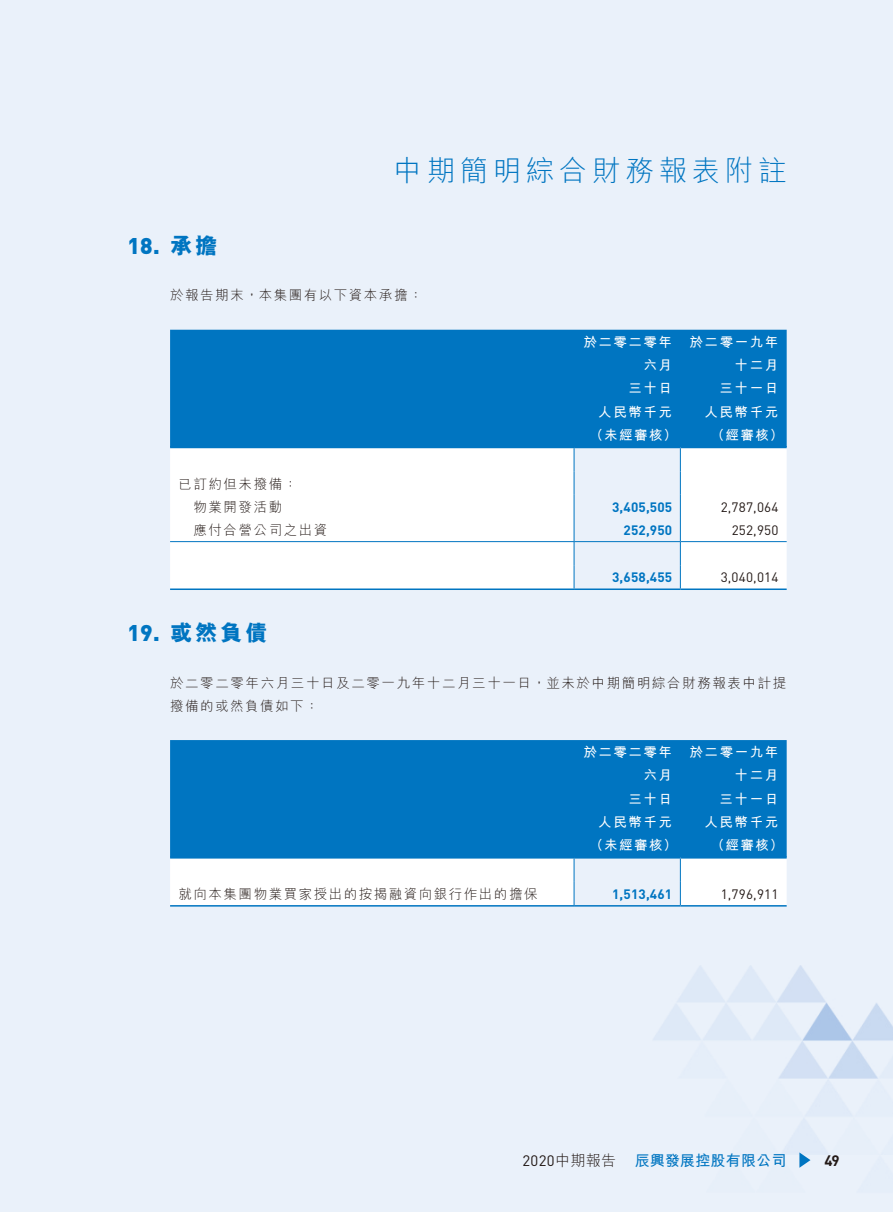
<style>
.page{position:relative;width:893px;height:1212px;background:#eaf1fa}
.page>*{position:absolute;margin:0;border:0;box-sizing:border-box;transform-origin:0 0}
.t1{font:300 28.5px "M Hei HK";letter-spacing:.16em;color:#0075c1}
.t2{font:800 22.5px "M Hei HK";color:#0075c1}
.t3{font:900 22.5px "DIN";color:#0075c1}
.t4{font:700 15px "M Hei HK";letter-spacing:.01em;color:#0075c1}
.t5{font:700 15px "DIN";color:#231916}
.t6{font:300 13.5px/23.2px "M Hei HK";letter-spacing:.11em;color:#231916}
.t7{font:700 13.5px/23.2px "M Hei HK";letter-spacing:.11em;color:#fff;text-align:right}
.t8{font:700 13.5px "DIN";letter-spacing:.01em;color:#0075c1}
.t9{font:13.5px "DIN";letter-spacing:.01em;color:#231916}
.s1{font-family:"M Hei HK";font-weight:800}
.s2{font-family:"DIN";font-weight:900}
.s3{font-family:"DIN";font-weight:400;color:#231916}
.s4{font-weight:300;color:#231916}
</style>
<div class="page">
<img style="left:653px;top:965px;width:240px;height:196px">
<svg style="left:799px;top:1152px;width:11px;height:16px"></svg>
<div style="left:170px;top:330px;width:617px;height:116px;background:#0075c1"></div>
<div style="left:170px;top:448px;width:617px;height:140px;background:#fff"></div>
<hr style="left:170px;top:541px;width:404px;height:1px;background:#0075c1">
<hr style="left:680px;top:541px;width:107px;height:1px;background:#0075c1">
<hr style="left:170px;top:588px;width:404px;height:2px;background:#0075c1">
<hr style="left:574px;top:588px;width:106px;height:2px;background:#0075c1">
<hr style="left:680px;top:588px;width:107px;height:2px;background:#0075c1">
<hr style="left:170px;top:446px;width:404px;height:2px;background:#0075c1">
<hr style="left:680px;top:446px;width:107px;height:2px;background:#0075c1">
<hr style="left:574px;top:446px;width:106px;height:2px;background:#0075c1">
<svg style="left:574px;top:447px;width:107px;height:142px"></svg>
<div style="left:170px;top:740px;width:617px;height:116px;background:#0075c1"></div>
<hr style="left:170px;top:856px;width:404px;height:2px;background:#0075c1">
<hr style="left:680px;top:856px;width:107px;height:2px;background:#0075c1">
<hr style="left:574px;top:856px;width:106px;height:2px;background:#0075c1">
<svg style="left:170px;top:857px;width:617px;height:49px"></svg>
<h1 class="t1" style="left:394px;top:150px;width:394px">中期簡明綜合財務報表附註</h1>
<h2 class="t3" style="left:128px;top:231px;width:92px">18. <span class="s1">承擔</span></h2>
<p class="t6" style="left:170px;top:283px;width:254px">於報告期末，本集團有以下資本承擔：</p>
<p class="t6" style="left:179px;top:471px;width:120px">已訂約但未撥備：　物業開發活動</p>
<p class="t7" style="left:583px;top:329px;width:90px">於二零二零年</p>
<p class="t7" style="left:690px;top:329px;width:90px">於二零一九年</p>
<p class="t7" style="left:628px;top:352px;width:45px">六月三十日</p>
<p class="t7" style="left:720px;top:352px;width:60px">十二月三十一日</p>
<p class="t7" style="left:598px;top:399px;width:75px">人民幣千元</p>
<p class="t7" style="left:705px;top:399px;width:75px">人民幣千元</p>
<p class="t7" style="left:590px;top:422px;width:89px">（未經審核）</p>
<p class="t7" style="left:711px;top:422px;width:74px">（經審核）</p>
<p class="t8" style="left:612px;top:498px;width:62px">3,405,505</p>
<p class="t9" style="left:721px;top:498px;width:59px">2,787,064</p>
<p class="t6" style="left:179px;top:518px;width:150px">　應付合營公司之出資</p>
<p class="t8" style="left:623px;top:521px;width:50px">252,950</p>
<p class="t9" style="left:732px;top:522px;width:48px">252,950</p>
<p class="t8" style="left:612px;top:568px;width:62px">3,658,455</p>
<p class="t9" style="left:721px;top:569px;width:59px">3,040,014</p>
<h2 class="t2" style="left:128px;top:618px;width:142px"><span class="s2">19.</span> 或然負債</h2>
<p class="t6" style="left:170px;top:670px;width:618px">於二零二零年六月三十日及二零一九年十二月三十一日，並未於中期簡明綜合財務報表中計提撥備的或然負債如下：</p>
<p class="t7" style="left:583px;top:739px;width:90px">於二零二零年</p>
<p class="t7" style="left:690px;top:739px;width:90px">於二零一九年</p>
<p class="t7" style="left:628px;top:763px;width:45px">六月三十日</p>
<p class="t7" style="left:720px;top:763px;width:60px">十二月三十一日</p>
<p class="t7" style="left:598px;top:809px;width:75px">人民幣千元</p>
<p class="t7" style="left:705px;top:809px;width:75px">人民幣千元</p>
<p class="t7" style="left:590px;top:832px;width:89px">（未經審核）</p>
<p class="t7" style="left:711px;top:832px;width:74px">（經審核）</p>
<p class="t6" style="left:179px;top:882px;width:360px">就向本集團物業買家授出的按揭融資向銀行作出的擔保</p>
<p class="t8" style="left:612px;top:885px;width:62px">1,513,461</p>
<p class="t9" style="left:721px;top:885px;width:59px">1,796,911</p>
<p class="t4" style="left:523px;top:1149px;width:265px"><span class="s3">2020</span><span class="s4">中期報告</span> 辰興發展控股有限公司</p>
<p class="t5" style="left:824px;top:1150px;width:17px">49</p>
</div>
